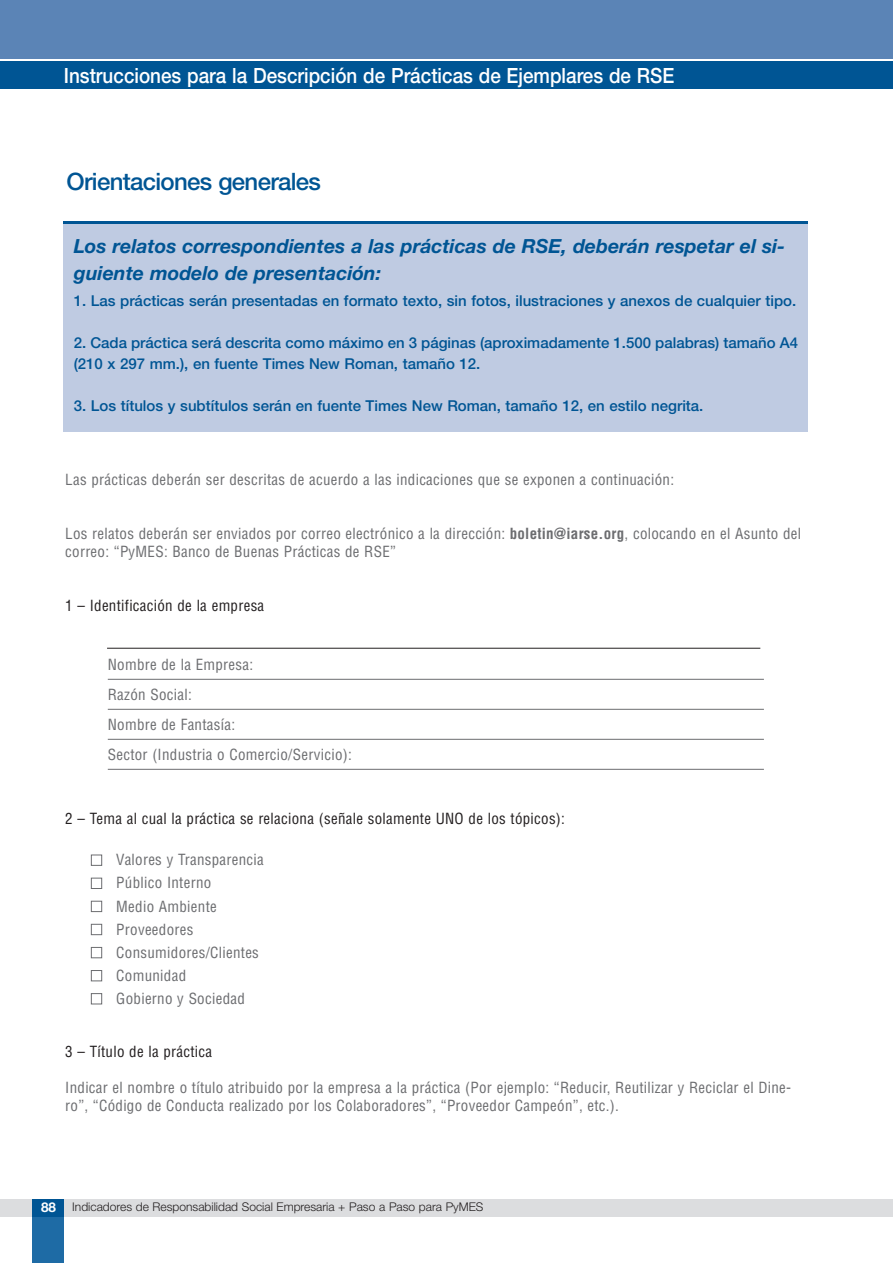
<style>
.page{position:relative;width:893px;height:1263px;background:#fff}
.page>*{position:absolute;margin:0;border:0;box-sizing:border-box;transform-origin:0 0}
.t1{font:500 24px "Helvetica Neue";letter-spacing:-.03em;color:#005594}
.t2{font:500 21px "Helvetica Neue";color:#fff;scale:.9 1}
.t3{font:italic 700 19.5px/27.6px "Helvetica Neue";color:#005594}
.t4{font:condensed 15px/30px "Helvetica";letter-spacing:.02em;color:#6c6d70}
.t5{font:500 15px/21px "Helvetica Neue";color:#005594}
.t6{font:condensed 15px "Helvetica";letter-spacing:.02em;color:#231f20}
.t7{font:300 12px "Helvetica Neue";color:#231f20}
.s1{font-weight:700}
.s2{color:#fff}
.s3{font-weight:700;font-size:13.5px;color:#fff}
</style>
<div class="page">
<div style="left:64px;top:221px;width:744px;height:211px;background:#bfcbe2"></div>
<hr style="left:64px;top:221px;width:744px;height:3px;background:#005594">
<div style="left:0;top:0;width:893px;height:59px;background:#5b84b6"></div>
<div style="left:0;top:62px;width:893px;height:27px;background:#005594"></div>
<div style="left:0;top:1199px;width:893px;height:17px;background:#dcdddf"></div>
<div style="left:33px;top:1199px;width:31px;height:64px;background:#1e6ba5"></div>
<div style="left:33px;top:1199px;width:31px;height:17px;background:#005594"></div>
<hr style="left:108px;top:679px;width:656px;height:1px;background:#6c6d70">
<hr style="left:108px;top:709px;width:656px;height:1px;background:#6c6d70">
<hr style="left:108px;top:739px;width:656px;height:1px;background:#6c6d70">
<hr style="left:108px;top:769px;width:656px;height:1px;background:#6c6d70">
<hr style="left:107px;top:648px;width:653px;height:1px;background:#231f20">
<h2 class="t2" style="left:64px;top:68px;width:680px">Instrucciones para la Descripción de Prácticas de Ejemplares de RSE</h2>
<h1 class="t1" style="left:67px;top:173px;width:256px">Orientaciones generales</h1>
<h3 class="t3" style="left:74px;top:234px;width:713px">Los relatos correspondientes a las prácticas de RSE, deberán respetar el si&shy;guiente modelo de presentación:</h3>
<p class="t5" style="left:74px;top:291px;width:724px">1. Las prácticas serán presentadas en formato texto, sin fotos, ilustraciones y anexos de cualquier tipo.</p>
<p class="t5" style="left:74px;top:333px;width:726px">2. Cada práctica será descrita como máximo en 3 páginas (aproximadamente 1.500 palabras) tamaño A4 (210 x 297 mm.), en fuente Times New Roman, tamaño 12.</p>
<p class="t5" style="left:74px;top:396px;width:631px">3. Los títulos y subtítulos serán en fuente Times New Roman, tamaño 12, en estilo negrita.</p>
<p class="t4" style="left:65px;top:465px;width:610px">Las prácticas deberán ser descritas de acuerdo a las indicaciones que se exponen a continuación:</p>
<p class="t4" style="left:65px;top:525px;width:737px;line-height:18px">Los relatos deberán ser enviados por correo electrónico a la dirección: <span class="s1">boletin@iarse.org</span>, colocando en el Asunto del correo: “PyMES: Banco de Buenas Prácticas de RSE”</p>
<p class="t6" style="left:65px;top:597px;width:201px">1 – Identificación de la empresa</p>
<p class="t4" style="left:108px;top:650px;width:246px">Nombre de la Empresa:<br>Razón Social:<br>Nombre de Fantasía:<br>Sector (Industria o Comercio/Servicio):</p>
<p class="t6" style="left:65px;top:810px;width:501px">2 – Tema al cual la práctica se relaciona (señale solamente UNO de los tópicos):</p>
<p class="t4" style="left:91px;top:845px;width:175px"><span class="s2">■</span> Valores y Transparencia</p>
<p class="t4" style="left:91px;top:868px;width:122px"><span class="s2">■</span> Público Interno</p>
<p class="t4" style="left:91px;top:891px;width:128px"><span class="s2">■</span> Medio Ambiente</p>
<p class="t4" style="left:91px;top:914px;width:104px"><span class="s2">■</span> Proveedores</p>
<p class="t4" style="left:91px;top:938px;width:170px"><span class="s2">■</span> Consumidores/Clientes</p>
<p class="t4" style="left:91px;top:961px;width:97px"><span class="s2">■</span> Comunidad</p>
<p class="t4" style="left:91px;top:984px;width:156px"><span class="s2">■</span> Gobierno y Sociedad</p>
<p class="t6" style="left:65px;top:1043px;width:148px">3 – Título de la práctica</p>
<p class="t4" style="left:65px;top:1078px;width:727px;line-height:18px">Indicar el nombre o título atribuido por la empresa a la práctica (Por ejemplo: “Reducir, Reutilizar y Reciclar el Dine&shy;ro”, “Código de Conducta realizado por los Colaboradores”, “Proveedor Campeón”, etc.).</p>
<p class="t7" style="left:41px;top:1203px;width:444px"><span class="s3">88</span> Indicadores de Responsabilidad Social Empresaria + Paso a Paso para PyMES</p>
</div>
